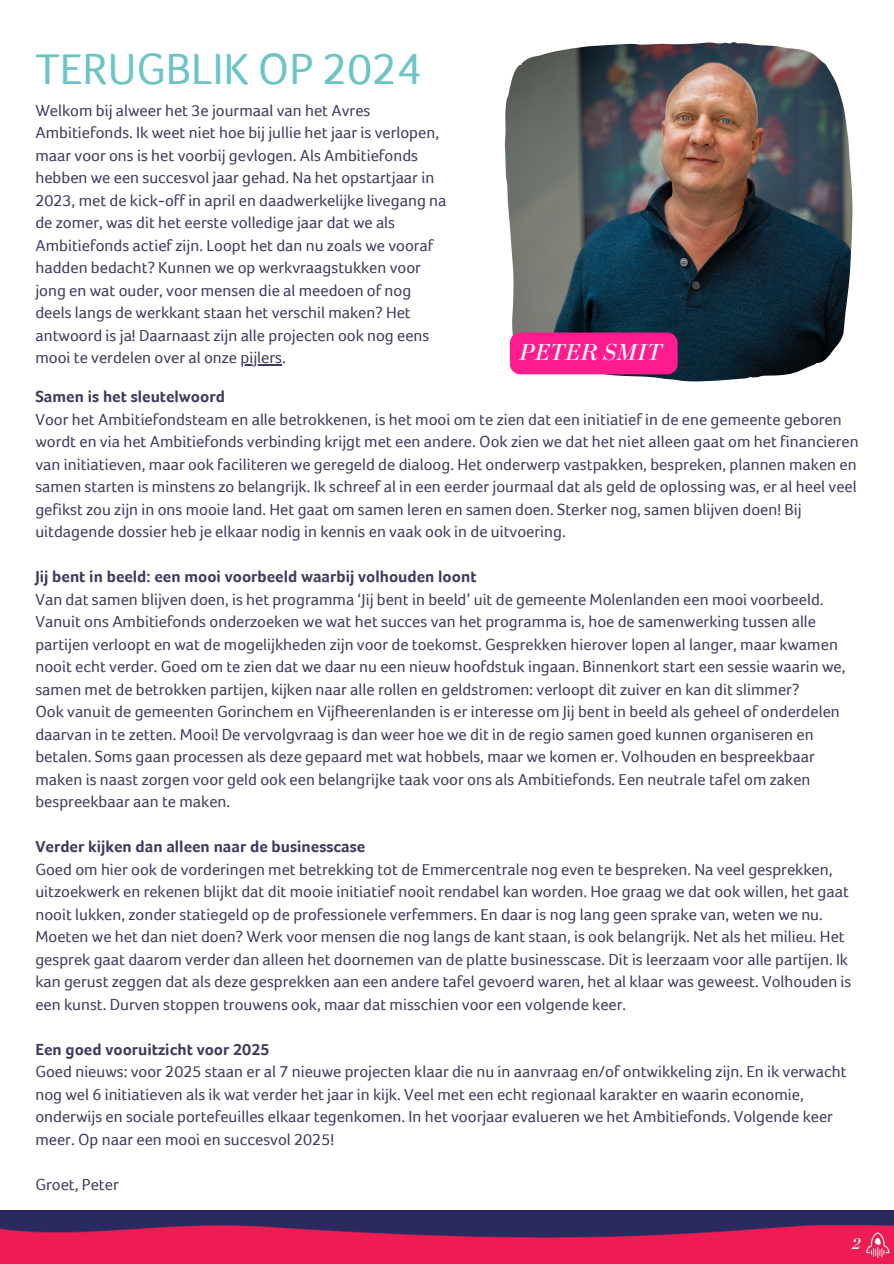
<style>
.page{position:relative;width:894px;height:1264px;background:#fff}
.page>*{position:absolute;margin:0;border:0;box-sizing:border-box;transform-origin:0 0}
.t1{font:45px "Foco";color:#6dc4c4}
.t2{font:italic 24.45px "Bodoni";color:#fff}
.t3{font:16.5px/22.5px "Foco";color:#413a60}
.t4{font:700 16.5px "Foco";color:#413a60}
.t5{font:italic 16.5px "Bodoni";color:#fff}
</style>
<div class="page">
<img style="left:504px;top:42px;width:348px;height:339px">
<img style="left:0;top:1210px;width:893px;height:53px">
<img style="left:860px;top:1230px;width:33px;height:30px">
<div style="left:509px;top:332px;width:168px;height:42px;background:#ff1c8f;border-radius:10px"></div>
<hr style="left:240px;top:364px;width:42px;height:1px;background:#413a60">
<h2 class="t1" style="left:35px;top:44px;width:387px">TERUGBLIK OP 2024</h2>
<p class="t3" style="left:35px;top:99px;width:412px">Welkom bij alweer het 3e jourmaal van het Avres Ambitiefonds. Ik weet niet hoe bij jullie het jaar is verlopen, maar voor ons is het voorbij gevlogen. Als Ambitiefonds hebben we een succesvol jaar gehad. Na het opstartjaar in 2023, met de kick-off in april en daadwerkelijke livegang na de zomer, was dit het eerste volledige jaar dat we als Ambitiefonds actief zijn. Loopt het dan nu zoals we vooraf hadden bedacht? Kunnen we op werkvraagstukken voor jong en wat ouder, voor mensen die al meedoen of nog deels langs de werkkant staan het verschil maken? Het antwoord is ja! Daarnaast zijn alle projecten ook nog eens mooi te verdelen over al onze pijlers.</p>
<p class="t4" style="left:35px;top:387px;width:191px">Samen is het sleutelwoord</p>
<p class="t3" style="left:35px;top:408px;width:824px">Voor het Ambitiefondsteam en alle betrokkenen, is het mooi om te zien dat een initiatief in de ene gemeente geboren wordt en via het Ambitiefonds verbinding krijgt met een andere. Ook zien we dat het niet alleen gaat om het financieren van initiatieven, maar ook faciliteren we geregeld de dialoog. Het onderwerp vastpakken, bespreken, plannen maken en samen starten is minstens zo belangrijk. Ik schreef al in een eerder jourmaal dat als geld de oplossing was, er al heel veel gefikst zou zijn in ons mooie land. Het gaat om samen leren en samen doen. Sterker nog, samen blijven doen! Bij uitdagende dossier heb je elkaar nodig in kennis en vaak ook in de uitvoering.</p>
<p class="t4" style="left:35px;top:567px;width:442px">Jij bent in beeld: een mooi voorbeeld waarbij volhouden loont</p>
<p class="t3" style="left:35px;top:588px;width:811px">Van dat samen blijven doen, is het programma ‘Jij bent in beeld’ uit de gemeente Molenlanden een mooi voorbeeld.<br>Vanuit ons Ambitiefonds onderzoeken we wat het succes van het programma is, hoe de samenwerking tussen alle partijen verloopt en wat de mogelijkheden zijn voor de toekomst. Gesprekken hierover lopen al langer, maar kwamen nooit echt verder. Goed om te zien dat we daar nu een nieuw hoofdstuk ingaan. Binnenkort start een sessie waarin we, samen met de betrokken partijen, kijken naar alle rollen en geldstromen: verloopt dit zuiver en kan dit slimmer?</p>
<p class="t3" style="left:35px;top:700px;width:805px">Ook vanuit de gemeenten Gorinchem en Vijfheerenlanden is er interesse om Jij bent in beeld als geheel of onderdelen daarvan in te zetten. Mooi! De vervolgvraag is dan weer hoe we dit in de regio samen goed kunnen organiseren en betalen. Soms gaan processen als deze gepaard met wat hobbels, maar we komen er. Volhouden en bespreekbaar maken is naast zorgen voor geld ook een belangrijke taak voor ons als Ambitiefonds. Een neutrale tafel om zaken bespreekbaar aan te maken.</p>
<p class="t4" style="left:35px;top:837px;width:331px">Verder kijken dan alleen naar de businesscase</p>
<p class="t3" style="left:35px;top:858px;width:817px">Goed om hier ook de vorderingen met betrekking tot de Emmercentrale nog even te bespreken. Na veel gesprekken, uitzoekwerk en rekenen blijkt dat dit mooie initiatief nooit rendabel kan worden. Hoe graag we dat ook willen, het gaat nooit lukken, zonder statiegeld op de professionele verfemmers. En daar is nog lang geen sprake van, weten we nu.<br>Moeten we het dan niet doen? Werk voor mensen die nog langs de kant staan, is ook belangrijk. Net als het milieu. Het gesprek gaat daarom verder dan alleen het doornemen van de platte businesscase. Dit is leerzaam voor alle partijen. Ik kan gerust zeggen dat als deze gesprekken aan een andere tafel gevoerd waren, het al klaar was geweest. Volhouden is een kunst. Durven stoppen trouwens ook, maar dat misschien voor een volgende keer.</p>
<p class="t4" style="left:35px;top:1040px;width:235px">Een goed vooruitzicht voor 2025</p>
<p class="t3" style="left:35px;top:1060px;width:812px">Goed nieuws: voor 2025 staan er al 7 nieuwe projecten klaar die nu in aanvraag en/of ontwikkeling zijn. En ik verwacht nog wel 6 initiatieven als ik wat verder het jaar in kijk. Veel met een echt regionaal karakter en waarin economie, onderwijs en sociale portefeuilles elkaar tegenkomen. In het voorjaar evalueren we het Ambitiefonds. Volgende keer meer. Op naar een mooi en succesvol 2025!</p>
<p class="t3" style="left:35px;top:1173px;width:85px">Groet, Peter</p>
<p class="t2" style="left:519px;top:337px;width:144px">PETER SMIT</p>
<p class="t5" style="left:852px;top:1233px;width:10px">2</p>
</div>
